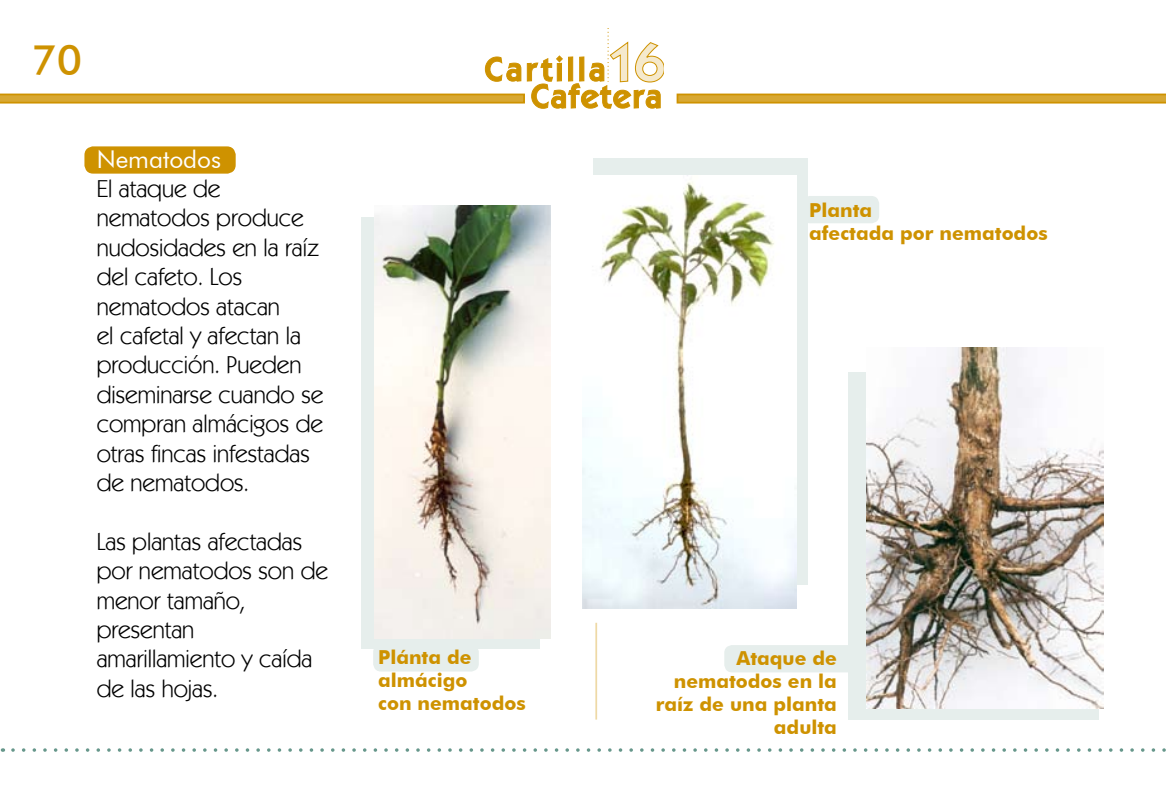
<style>
.page{position:relative;width:1166px;height:794px;background:#fff}
.page>*{position:absolute;margin:0;border:0;box-sizing:border-box;transform-origin:0 0}
.t1{font:500 42px "Futura BT";color:#ce9200}
.t2{font:24.5px/29.4px "Kabel IT Cby BT";color:#000}
.t3{font:24.5px "Futura BT";color:#fff}
.t4{font:700 19.25px/23.1px "Futura BT";color:#ce9200}
</style>
<div class="page">
<svg style="left:0;top:28px;width:664px;height:80px"></svg>
<svg style="left:676px;top:94px;width:490px;height:10px;background:#d6a52c"></svg>
<svg style="left:13px;top:748px;width:1153px;height:4px"></svg>
<div style="left:593px;top:158px;width:215px;height:426px;background:#e6eeec"></div>
<div style="left:361px;top:217px;width:178px;height:432px;background:#e6eeec"></div>
<img style="left:583px;top:175px;width:213px;height:433px">
<div style="left:373px;top:644px;width:106px;height:27px;background:#e6eeec;border-radius:8px"></div>
<div style="left:802px;top:196px;width:77px;height:27px;background:#e6eeec;border-radius:8px"></div>
<div style="left:848px;top:372px;width:251px;height:347px;background:#e6eeec"></div>
<div style="left:85px;top:147px;width:150px;height:26px;background:#ce9200;border-radius:8px"></div>
<div style="left:84px;top:146px;width:152px;height:28px;border:2px solid #ce9200;border-radius:8px"></div>
<div style="left:724px;top:645px;width:132px;height:27px;background:#e6eeec;border-radius:8px"></div>
<img style="left:866px;top:347px;width:238px;height:361px">
<hr style="left:595px;top:623px;width:2px;height:96px;background:#eed9a6">
<img style="left:374px;top:206px;width:177px;height:432px">
<h1 class="t1" style="left:32px;top:35px;width:52px">70</h1>
<p class="t3" style="left:97px;top:144px;width:126px">Nematodos</p>
<p class="t2" style="left:97px;top:173px;width:228px">El ataque de nematodos produce nudosidades en la raíz del cafeto. Los nematodos atacan<br>el cafetal y afectan la producción. Pueden diseminarse cuando se compran almácigos de otras fincas infestadas de nematodos.</p>
<p class="t2" style="left:97px;top:526px;width:233px">Las plantas afectadas por nematodos son de menor tamaño, presentan amarillamiento y caída de las hojas.</p>
<p class="t4" style="left:378px;top:645px;width:149px">Plánta de almácigo<br>con nematodos</p>
<p class="t4" style="left:809px;top:198px;width:240px">Planta<br>afectada por nematodos</p>
<p class="t4" style="left:656px;top:646px;width:183px;text-align:right">Ataque de nematodos en la raíz de una planta adulta</p>
</div>
